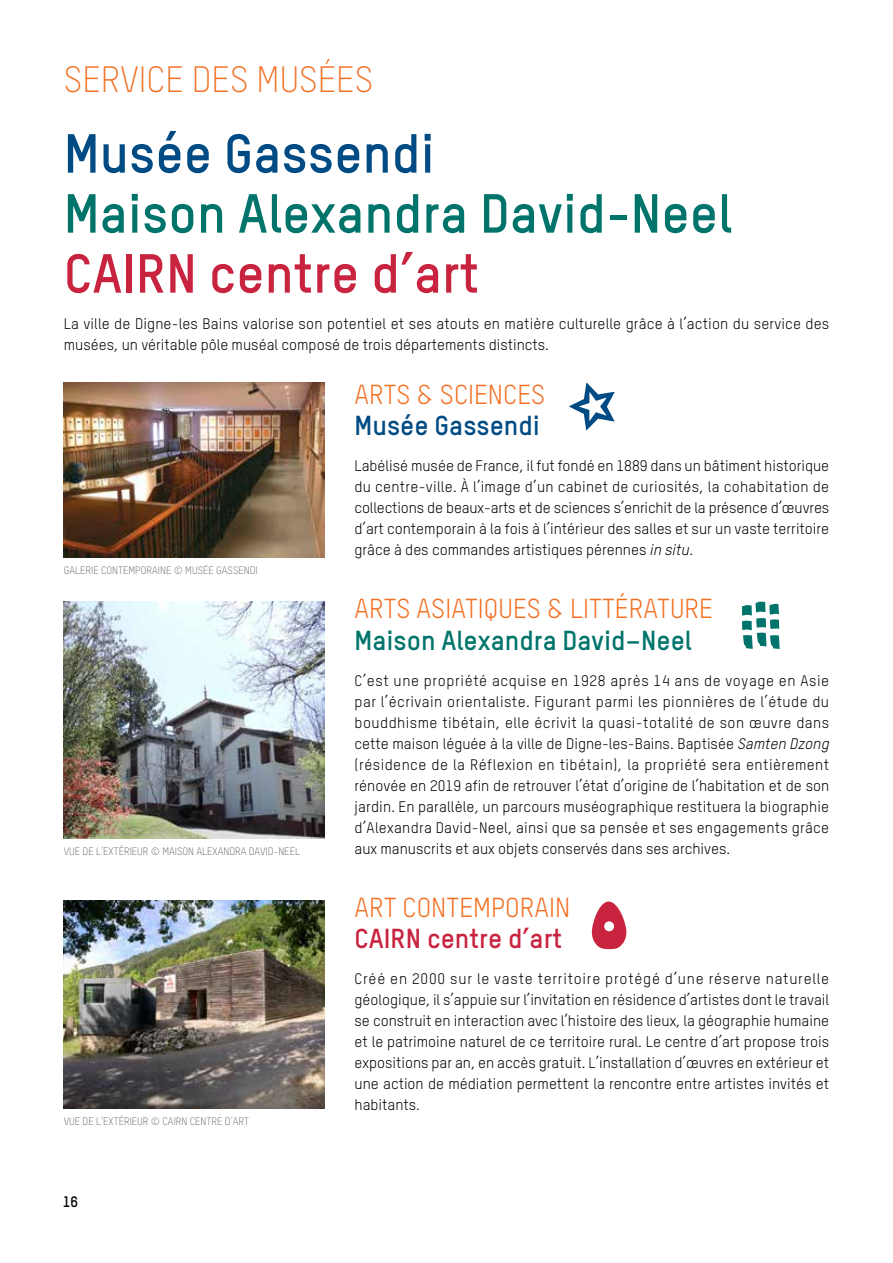
<style>
.page{position:relative;width:893px;height:1263px;background:#fff}
.page>*{position:absolute;margin:0;border:0;box-sizing:border-box;transform-origin:0 0}
.t1{font:700 54px "TSTARPRO";color:#00746b}
.t2{font:700 54px "TSTARPRO";color:#c9243f}
.t3{font:700 54px "TSTARPRO";color:#004b84}
.t4{font:300 36px "TSTARPRO";color:#f36f21}
.t5{font:27px "TSTARPRO";color:#f36f21}
.t6{font:700 27px "TSTARPRO";color:#00746b}
.t7{font:700 27px "TSTARPRO";color:#c9243f}
.t8{font:700 27px "TSTARPRO";color:#004b84}
.t9{font:15px/21px "TSTARPRO";color:#000;text-align:justify}
.t10{font:700 15px "TSTARPRO";color:#000}
.t11{font:300 10.5px "TSTARPRO";color:#5e5b5a}
.s1{font-style:italic}
</style>
<div class="page">
<svg style="left:569px;top:383px;width:46px;height:47px"></svg>
<svg style="left:592px;top:901px;width:34px;height:48px"></svg>
<svg style="left:742px;top:602px;width:38px;height:47px"></svg>
<img style="left:64px;top:602px;width:261px;height:236px">
<img style="left:64px;top:900px;width:261px;height:208px">
<img style="left:64px;top:383px;width:261px;height:174px">
<h2 class="t4" style="left:64px;top:58px;width:307px">SERVICE DES MUSÉES</h2>
<h1 class="t3" style="left:64px;top:119px;width:372px">Musée Gassendi</h1>
<h1 class="t1" style="left:64px;top:179px;width:670px">Maison Alexandra David-Neel</h1>
<h1 class="t2" style="left:64px;top:239px;width:417px">CAIRN centre d’art</h1>
<p class="t9" style="left:64px;top:313px;width:767px">La ville de Digne-les Bains valorise son potentiel et ses atouts en matière culturelle grâce à l’action du service des musées, un véritable pôle muséal composé de trois départements distincts.</p>
<h3 class="t5" style="left:355px;top:378px;width:192px">Arts &amp; sciences</h3>
<h3 class="t8" style="left:355px;top:408px;width:187px">Musée Gassendi</h3>
<p class="t9" style="left:355px;top:455px;width:476px">Labélisé musée de France, il fut fondé en 1889 dans un bâtiment historique du centre-ville. À l’image d’un cabinet de curiosités, la cohabitation de collections de beaux-arts et de sciences s’enrichit de la présence d’œuvres d’art contemporain à la fois à l’intérieur des salles et sur un vaste territoire grâce à des commandes artistiques pérennes <span class="s1">in situ</span>.</p>
<h3 class="t5" style="left:355px;top:592px;width:360px">Arts asiatiques &amp; littérature</h3>
<h3 class="t6" style="left:355px;top:623px;width:339px">Maison Alexandra David–Neel</h3>
<p class="t9" style="left:355px;top:670px;width:476px">C’est une propriété acquise en 1928 après 14 ans de voyage en Asie par l’écrivain orientaliste. Figurant parmi les pionnières de l’étude du bouddhisme tibétain, elle écrivit la quasi-totalité de son œuvre dans cette maison léguée à la ville de Digne-les-Bains. Baptisée <span class="s1">Samten Dzong </span>(résidence de la Réflexion en tibétain), la propriété sera entièrement rénovée en 2019 afin de retrouver l’état d’origine de l’habitation et de son jardin. En parallèle, un parcours muséographique restituera la biographie d’Alexandra David-Neel, ainsi que sa pensée et ses engagements grâce aux manuscrits et aux objets conservés dans ses archives.</p>
<p class="t11" style="left:64px;top:564px;width:196px">GALERIE CONTEMPORAINE © MUSÉE GASSENDI</p>
<p class="t11" style="left:64px;top:845px;width:235px">VUE DE L’EXTÉRIEUR © MAISON ALEXANDRA DAVID-N EEL</p>
<p class="t11" style="left:64px;top:1115px;width:187px">VUE DE L’EXTÉRIEUR © CAIRN CENTRE D’ART</p>
<p class="t10" style="left:63px;top:1192px;width:17px">16</p>
<h3 class="t5" style="left:355px;top:891px;width:217px">Art co ntempo rain</h3>
<h3 class="t7" style="left:355px;top:921px;width:209px">CAIRN centre d’art</h3>
<p class="t9" style="left:355px;top:968px;width:476px">Créé en 2000 sur le vaste territoire protégé d’une réserve naturelle géologique, il s’appuie sur l’invitation en résidence d’artistes dont le travail se construit en interaction avec l’histoire des lieux, la géographie humaine et le patrimoine naturel de ce territoire rural. Le centre d’art propose trois expositions par an, en accès gratuit. L’installation d’œuvres en extérieur et une action de médiation permettent la rencontre entre artistes invités et habitants.</p>
</div>
